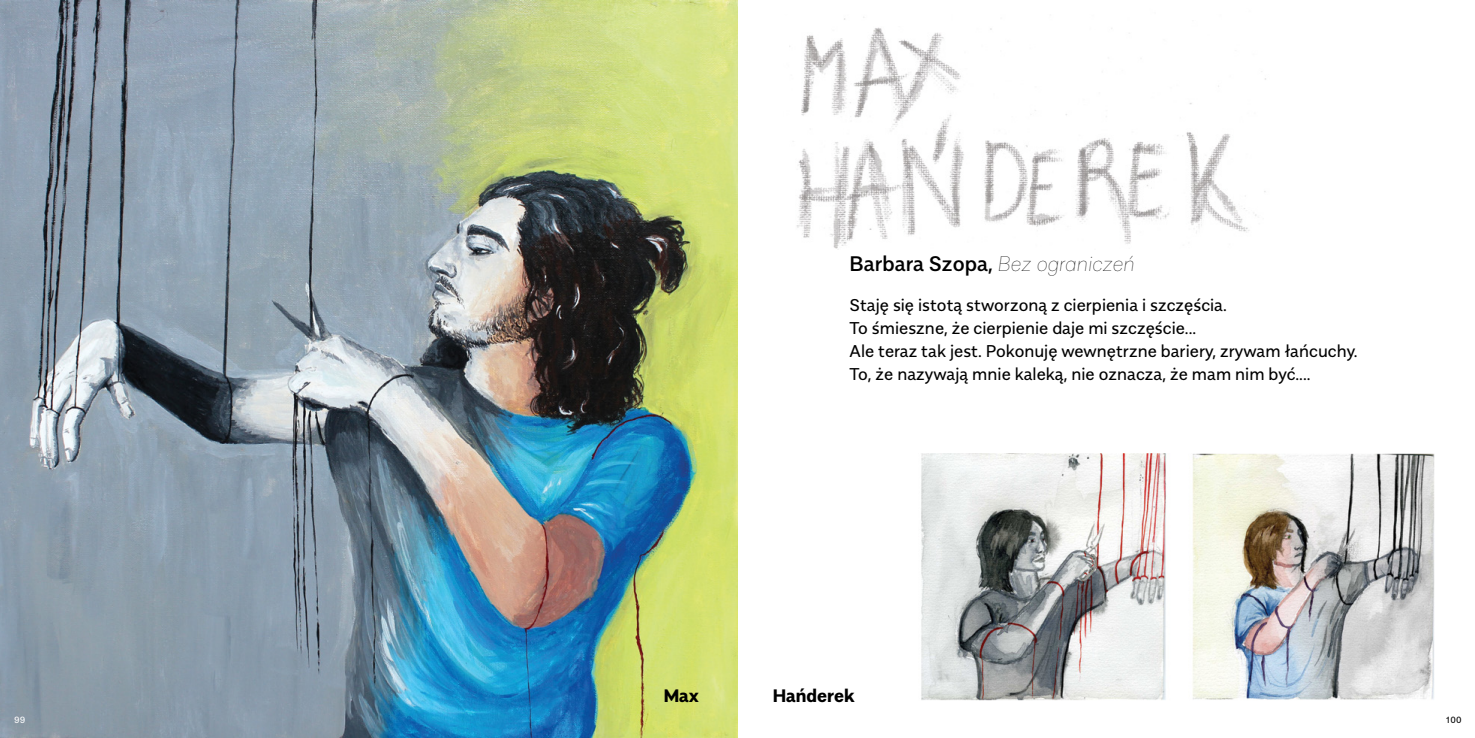
<style>
.page{position:relative;width:1475px;height:738px;background:#fff}
.page>*{position:absolute;margin:0;border:0;box-sizing:border-box;transform-origin:0 0}
.t1{font:500 21px "Alergia Normal";color:#000}
.t2{font:700 18px "Alergia Normal";color:#000}
.t3{font:17px/23px "Alergia Normal";color:#000}
.t4{font:9px "Alergia Normal";color:#000}
.t5{font:9px "Alergia Normal";color:#fff}
.s1{font-weight:100;font-style:italic}
</style>
<div class="page">
<img style="left:0;top:0;width:737px;height:737px">
<img style="left:921px;top:453px;width:514px;height:248px">
<img style="left:789px;top:17px;width:477px;height:232px">
<p class="t1" style="left:849px;top:247px;width:287px">Barbara Szopa, <span class="s1">Bez ograniczeń</span></p>
<p class="t3" style="left:849px;top:292px;width:509px">Staję się istotą stworzoną z cierpienia i szczęścia.<br>To śmieszne, że cierpienie daje mi szczęście...<br>Ale teraz tak jest. Pokonuję wewnętrzne bariery, zrywam łańcuchy.<br>To, że nazywają mnie kaleką, nie oznacza, że mam nim być....</p>
<p class="t2" style="left:663px;top:681px;width:37px">Max</p>
<p class="t2" style="left:772px;top:681px;width:83px">Hańderek</p>
<p class="t5" style="left:14px;top:712px;width:13px">99</p>
<p class="t4" style="left:1445px;top:712px;width:17px">100</p>
</div>
